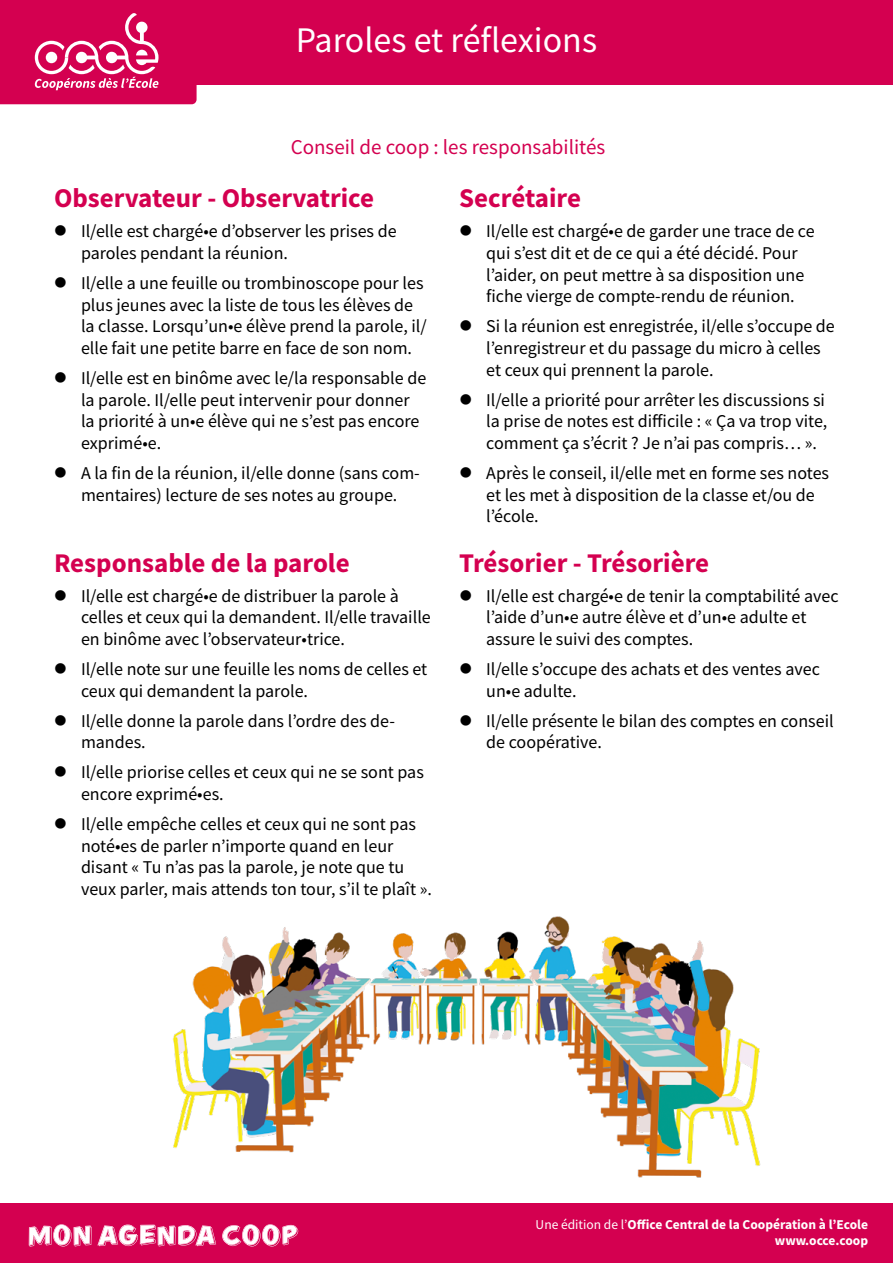
<style>
.page{position:relative;width:893px;height:1263px;background:#fff}
.page>*{position:absolute;margin:0;border:0;box-sizing:border-box;transform-origin:0 0}
.t1{font:36px "Source Sans Pro";color:#fff}
.t2{font:700 27px "Source Sans Pro";color:#d40050}
.t3{font:21px "Source Sans Pro";color:#d40050}
.t4{font:18px/21.6px "Source Sans Pro";color:#000}
.t5{font:700 13.5px/16.2px "Source Sans Pro";color:#fff;text-align:right}
.s1{font-weight:400}
</style>
<div class="page">
<img style="left:173px;top:916px;width:588px;height:262px">
<div style="left:0;top:1203px;width:893px;height:60px;background:#d40050"></div>
<div style="left:0;top:0;width:893px;height:85px;background:#d40050"></div>
<svg style="left:29px;top:1224px;width:187px;height:23px"></svg>
<svg style="left:222px;top:1224px;width:76px;height:22px"></svg>
<svg style="left:0;top:13px;width:197px;height:91px"></svg>
<h1 class="t1" style="left:296px;top:17px;width:303px">Paroles et réflexions</h1>
<p class="t3" style="left:291px;top:134px;width:316px">Conseil de coop : les responsabilités</p>
<h2 class="t2" style="left:54px;top:180px;width:322px">Observateur - Observatrice</h2>
<p class="t4" style="left:81px;top:221px;width:317px">Il/elle est chargé•e d’observer les prises de paroles pendant la réunion.</p>
<p class="t4" style="left:81px;top:272px;width:347px">Il/elle a une feuille ou trombinoscope pour les plus jeunes avec la liste de tous les élèves de la classe. Lorsqu’un•e élève prend la parole, il/ elle fait une petite barre en face de son nom.</p>
<p class="t4" style="left:81px;top:367px;width:347px">Il/elle est en binôme avec le/la responsable de la parole. Il/elle peut intervenir pour donner la priorité à un•e élève qui ne s’est pas encore exprimé•e.</p>
<p class="t4" style="left:81px;top:462px;width:340px">A la fin de la réunion, il/elle donne (sans com&shy;mentaires) lecture de ses notes au groupe.</p>
<h2 class="t2" style="left:54px;top:544px;width:297px">Responsable de la parole</h2>
<p class="t4" style="left:81px;top:585px;width:351px">Il/elle est chargé•e de distribuer la parole à celles et ceux qui la demandent. Il/elle travaille en binôme avec l’observateur•trice.</p>
<p class="t4" style="left:81px;top:658px;width:348px">Il/elle note sur une feuille les noms de celles et ceux qui demandent la parole.</p>
<p class="t4" style="left:81px;top:710px;width:315px">Il/elle donne la parole dans l’ordre des de&shy;mandes.</p>
<p class="t4" style="left:81px;top:761px;width:344px">Il/elle priorise celles et ceux qui ne se sont pas encore exprimé•es.</p>
<p class="t4" style="left:81px;top:813px;width:352px">Il/elle empêche celles et ceux qui ne sont pas noté•es de parler n’importe quand en leur disant « Tu n’as pas la parole, je note que tu veux parler, mais attends ton tour, s’il te plaît ».</p>
<h2 class="t2" style="left:459px;top:180px;width:123px">Secrétaire</h2>
<p class="t4" style="left:486px;top:221px;width:330px">Il/elle est chargé•e de garder une trace de ce qui s’est dit et de ce qui a été décidé. Pour l’aider, on peut mettre à sa disposition une fiche vierge de compte-rendu de réunion.</p>
<p class="t4" style="left:486px;top:315px;width:350px">Si la réunion est enregistrée, il/elle s’occupe de l’enregistreur et du passage du micro à celles et ceux qui prennent la parole.</p>
<p class="t4" style="left:486px;top:389px;width:343px">Il/elle a priorité pour arrêter les discussions si la prise de notes est difficile : « Ça va trop vite, comment ça s’écrit ? Je n’ai pas compris… ».</p>
<p class="t4" style="left:486px;top:462px;width:344px">Après le conseil, il/elle met en forme ses notes et les met à disposition de la classe et/ou de l’école.</p>
<h2 class="t2" style="left:459px;top:544px;width:251px">Trésorier - Trésorière</h2>
<p class="t4" style="left:486px;top:585px;width:354px">Il/elle est chargé•e de tenir la comptabilité avec l’aide d’un•e autre élève et d’un•e adulte et assure le suivi des comptes.</p>
<p class="t4" style="left:486px;top:658px;width:335px">Il/elle s’occupe des achats et des ventes avec un•e adulte.</p>
<p class="t4" style="left:486px;top:710px;width:349px">Il/elle présente le bilan des comptes en conseil de coopérative.</p>
<p class="t5" style="left:536px;top:1216px;width:334px"><span class="s1">Une édition de l’</span>Office Central de la Coopération à l’Ecole www.occe.coop</p>
</div>
